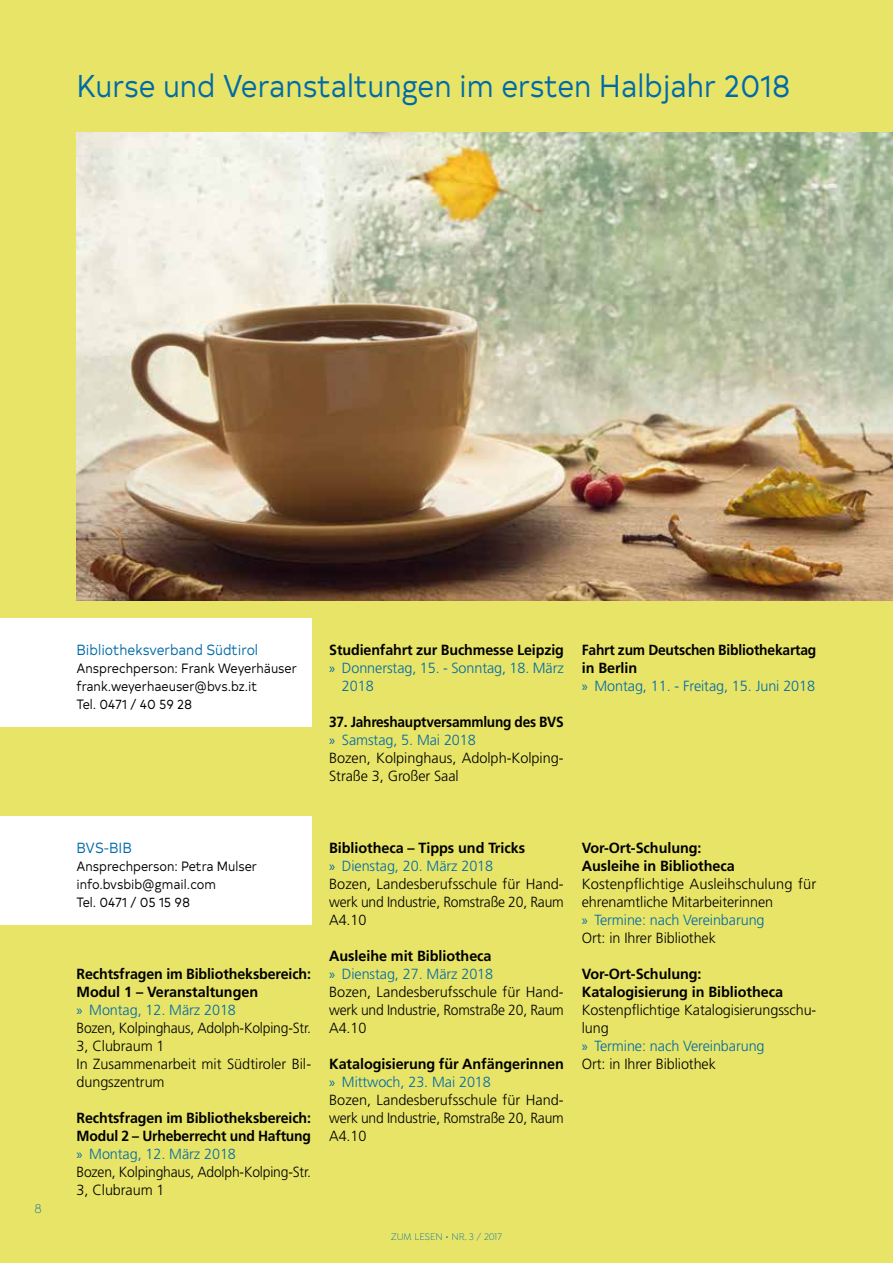
<style>
.page{position:relative;width:893px;height:1263px;background:#e7e468}
.page>*{position:absolute;margin:0;border:0;box-sizing:border-box;transform-origin:0 0}
.t1{font:31.5px "Typold Book 500";color:#006aa7;scale:.9 1}
.t2{font:300 14.7px/18px "Frutiger";letter-spacing:-.005em;color:#000}
.t3{font:700 14.7px/18px "Frutiger";letter-spacing:-.005em;color:#000}
.t4{font:300 14.7px/18px "Frutiger";letter-spacing:-.005em;color:#000;scale:.95 1}
.t5{font:700 14.7px/18px "Frutiger";letter-spacing:-.005em;color:#000;scale:.94 1}
.t6{font:300 14.7px "Frutiger";letter-spacing:-.005em;color:#006aa7}
.t7{font:14.7px "Typold Book 500";color:#006aa7;scale:.9 1}
.t8{font:13.5px/18px "Typold Book 500";color:#000;scale:.9 1}
.t9{font:300 13.5px "Isidora";color:#006aa7}
.t10{font:300 10.2px "Isidora";color:#006aa7}
.s1{font-family:"Myriad Pro";font-weight:400}
.s2{font-weight:700}
.s3{font-family:"Myriad Pro";font-weight:400;color:#006aa7}
.s4{color:#006aa7}
.s5{font-weight:300;color:#006aa7}
.s6{font-weight:300}
</style>
<div class="page">
<div style="left:0;top:619px;width:311px;height:108px;background:#fff"></div>
<div style="left:0;top:817px;width:311px;height:108px;background:#fff"></div>
<hr style="left:892px;top:619px;width:1px;height:108px;background:#fff">
<img style="left:77px;top:133px;width:816px;height:468px">
<h1 class="t1" style="left:77px;top:61px;width:795px">Kurse und Veranstaltungen im ersten Halbjahr 2018</h1>
<p class="t9" style="left:35px;top:1201px;width:9px">8</p>
<p class="t7" style="left:77px;top:638px;width:203px">Bibliotheksverband Südtirol</p>
<p class="t8" style="left:77px;top:658px;width:246px">Ansprechperson: Frank Weyerhäuser frank.weyerhaeuser@bvs.bz.it<br>Tel. 0471 / 40 59 28</p>
<p class="t3" style="left:329px;top:640px;width:236px">Studienfahrt zur Buchmesse Leipzig</p>
<p class="t6" style="left:329px;top:659px;width:236px"><span class="s1">»</span> Donnerstag, 15. - Sonntag, 18. März</p>
<p class="t6" style="left:342px;top:677px;width:33px">2018</p>
<p class="t2" style="left:329px;top:712px;width:236px"><span class="s2">37. Jahreshauptversammlung des BVS </span><span class="s3">»</span> <span class="s4">Samstag, 5. Mai 2018<br></span>Bozen, Kolpinghaus, Adolph-Kolping-<br>Straße 3, Großer Saal</p>
<p class="t5" style="left:582px;top:640px;width:251px">Fahrt zum Deutschen Bibliothekartag in Berlin<br><span class="s3">»</span> <span class="s5">Montag, 11. - Freitag, 15. Juni 2018</span></p>
<p class="t7" style="left:77px;top:836px;width:63px">BVS-BIB</p>
<p class="t8" style="left:77px;top:856px;width:202px">Ansprechperson: Petra Mulser info.bvsbib@gmail.com<br>Tel. 0471 / 05 15 98</p>
<p class="t4" style="left:77px;top:964px;width:248px"><span class="s2">Rechtsfragen im Bibliotheksbereich:<br>Modul 1 – Veranstaltungen<br></span><span class="s3">»</span> <span class="s4">Montag, 12. März 2018<br></span>Bozen, Kolpinghaus, Adolph-Kolping-Str.<br>3, Clubraum 1<br>In Zusammenarbeit mit Südtiroler Bil&shy;dungszentrum</p>
<p class="t3" style="left:77px;top:1108px;width:236px">Rechtsfragen im Bibliotheksbereich:<br>Modul 2 – Urheberrecht und Haftung <span class="s3">»</span> <span class="s5">Montag, 12. März 2018<br></span><span class="s6">Bozen, Kolpinghaus, Adolph-Kolping-Str.<br>3, Clubraum 1</span></p>
<p class="t2" style="left:329px;top:838px;width:236px"><span class="s2">Bibliotheca – Tipps und Tricks<br></span><span class="s3">»</span> <span class="s4">Dienstag, 20. März 2018<br></span>Bozen, Landesberufsschule für Hand&shy;werk und Industrie, Romstraße 20, Raum<br>A4.10</p>
<p class="t2" style="left:329px;top:946px;width:236px"><span class="s2">Ausleihe mit Bibliotheca<br></span><span class="s3">»</span> <span class="s4">Dienstag, 27. März 2018<br></span>Bozen, Landesberufsschule für Hand&shy;werk und Industrie, Romstraße 20, Raum<br>A4.10</p>
<p class="t2" style="left:329px;top:1054px;width:236px"><span class="s2">Katalogisierung für Anfängerinnen </span><span class="s3">»</span> <span class="s4">Mittwoch, 23. Mai 2018<br></span>Bozen, Landesberufsschule für Hand&shy;werk und Industrie, Romstraße 20, Raum<br>A4.10</p>
<p class="t10" style="left:391px;top:1231px;width:112px">ZUM LESEN • NR. 3 / 2017</p>
<p class="t3" style="left:582px;top:838px;width:154px">Vor-Ort-Schulung:<br>Ausleihe in Bibliotheca</p>
<p class="t2" style="left:582px;top:874px;width:236px">Kostenpflichtige Ausleihschulung für ehrenamtliche Mitarbeiterinnen<br><span class="s3">»</span> <span class="s4">Termine: nach Vereinbarung<br></span>Ort: in Ihrer Bibliothek</p>
<p class="t3" style="left:582px;top:964px;width:203px">Vor-Ort-Schulung:<br>Katalogisierung in Bibliotheca</p>
<p class="t2" style="left:582px;top:1000px;width:236px">Kostenpflichtige Katalogisierungsschu&shy;lung<br><span class="s3">»</span> <span class="s4">Termine: nach Vereinbarung<br></span>Ort: in Ihrer Bibliothek</p>
</div>
